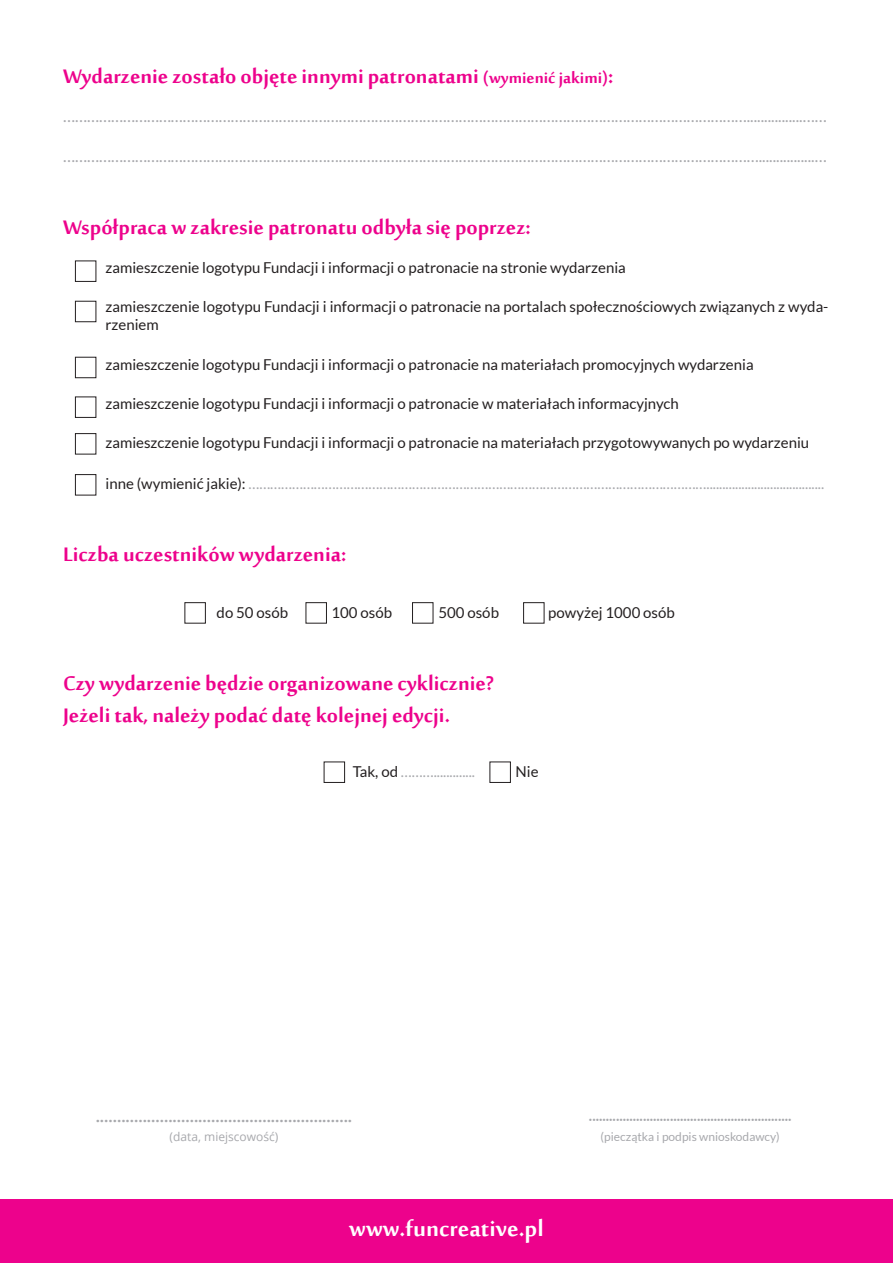
<style>
.page{position:relative;width:893px;height:1263px;background:#fff}
.page>*{position:absolute;margin:0;border:0;box-sizing:border-box;transform-origin:0 0}
.t1{font:700 30px "Sakkal Majalla";color:#fff}
.t2{font:700 27px "Sakkal Majalla";color:#ed028c}
.t3{font:16.5px "Lato";color:#a8a9ad}
.t4{font:15px/18px "Lato";color:#231f20}
.t5{font:15px "Lato";color:#a8a9ad}
.t6{font:700 15px "Lato";color:#a8a9ad}
.t7{font:700 15px "Open Sans";color:#a8a9ad}
.t8{font:12px "Lato";color:#a8a9ad}
.t9{font:12px "Open Sans";color:#a8a9ad}
.s1{font-size:21px}
.s2{color:#231f20}
</style>
<div class="page">
<div style="left:184px;top:602px;width:22px;height:21px;border:1px solid #231f20"></div>
<div style="left:306px;top:602px;width:21px;height:21px;border:1px solid #231f20"></div>
<div style="left:324px;top:761px;width:21px;height:22px;border:1px solid #231f20"></div>
<div style="left:489px;top:761px;width:22px;height:22px;border:1px solid #231f20"></div>
<div style="left:412px;top:602px;width:21px;height:21px;border:1px solid #231f20"></div>
<div style="left:523px;top:602px;width:21px;height:21px;border:1px solid #231f20"></div>
<div style="left:75px;top:261px;width:21px;height:21px;border:1px solid #231f20"></div>
<div style="left:75px;top:301px;width:21px;height:21px;border:1px solid #231f20"></div>
<div style="left:75px;top:357px;width:21px;height:21px;border:1px solid #231f20"></div>
<div style="left:75px;top:396px;width:21px;height:22px;border:1px solid #231f20"></div>
<div style="left:75px;top:433px;width:21px;height:21px;border:1px solid #231f20"></div>
<div style="left:75px;top:474px;width:21px;height:21px;border:1px solid #231f20"></div>
<div style="left:0;top:1199px;width:893px;height:64px;background:#ed028c"></div>
<p class="t2" style="left:63px;top:61px;width:552px">Wydarzenie zostało objęte innymi patronatami <span class="s1">(wymienić jakimi)</span>:</p>
<p class="t3" style="left:63px;top:107px;width:765px">………………………………………………………………………………………………………………………………………………………................……</p>
<p class="t3" style="left:63px;top:147px;width:765px">…………………………………………………………………………………………………………………………………………………………................…</p>
<p class="t2" style="left:63px;top:212px;width:469px">Współpraca w zakresie patronatu odbyła się poprzez:</p>
<p class="t4" style="left:106px;top:259px;width:522px">zamieszczenie logotypu Fundacji i informacji o patronacie na stronie wydarzenia</p>
<p class="t4" style="left:106px;top:298px;width:724px">zamieszczenie logotypu Fundacji i informacji o patronacie na portalach społecznościowych związanych z wyda&shy;rzeniem</p>
<p class="t4" style="left:106px;top:355px;width:650px">zamieszczenie logotypu Fundacji i informacji o patronacie na materiałach promocyjnych wydarzenia</p>
<p class="t4" style="left:106px;top:394px;width:575px">zamieszczenie logotypu Fundacji i informacji o patronacie w materiałach informacyjnych</p>
<p class="t4" style="left:106px;top:434px;width:705px">zamieszczenie logotypu Fundacji i informacji o patronacie na materiałach przygotowywanych po wydarzeniu</p>
<p class="t5" style="left:106px;top:475px;width:720px"><span class="s2">inne (wymienić jakie):</span> ……………………………………………………………………………………………………………….....................................</p>
<p class="t2" style="left:63px;top:539px;width:285px">Liczba uczestników wydarzenia:</p>
<p class="t4" style="left:217px;top:603px;width:73px">do 50 osób</p>
<p class="t4" style="left:332px;top:603px;width:62px">100 osób</p>
<p class="t4" style="left:438px;top:603px;width:62px">500 osób</p>
<p class="t4" style="left:548px;top:603px;width:128px">powyżej 1000 osób</p>
<p class="t2" style="left:63px;top:668px;width:432px">Czy wydarzenie będzie organizowane cyklicznie?</p>
<p class="t2" style="left:63px;top:700px;width:388px">Jeżeli tak, należy podać datę kolejnej edycji.</p>
<p class="t5" style="left:353px;top:763px;width:124px"><span class="s2">Tak, od</span> ……….............</p>
<p class="t4" style="left:516px;top:763px;width:25px">Nie</p>
<p class="t7" style="left:96px;top:1105px;width:258px">............................................................</p>
<p class="t9" style="left:170px;top:1129px;width:110px">(data, miejscowość)</p>
<p class="t1" style="left:349px;top:1212px;width:196px">www.funcreative.pl</p>
<p class="t6" style="left:589px;top:1107px;width:204px">............................................................</p>
<p class="t8" style="left:601px;top:1130px;width:181px">(pieczątka i podpis wnioskodawcy)</p>
</div>
